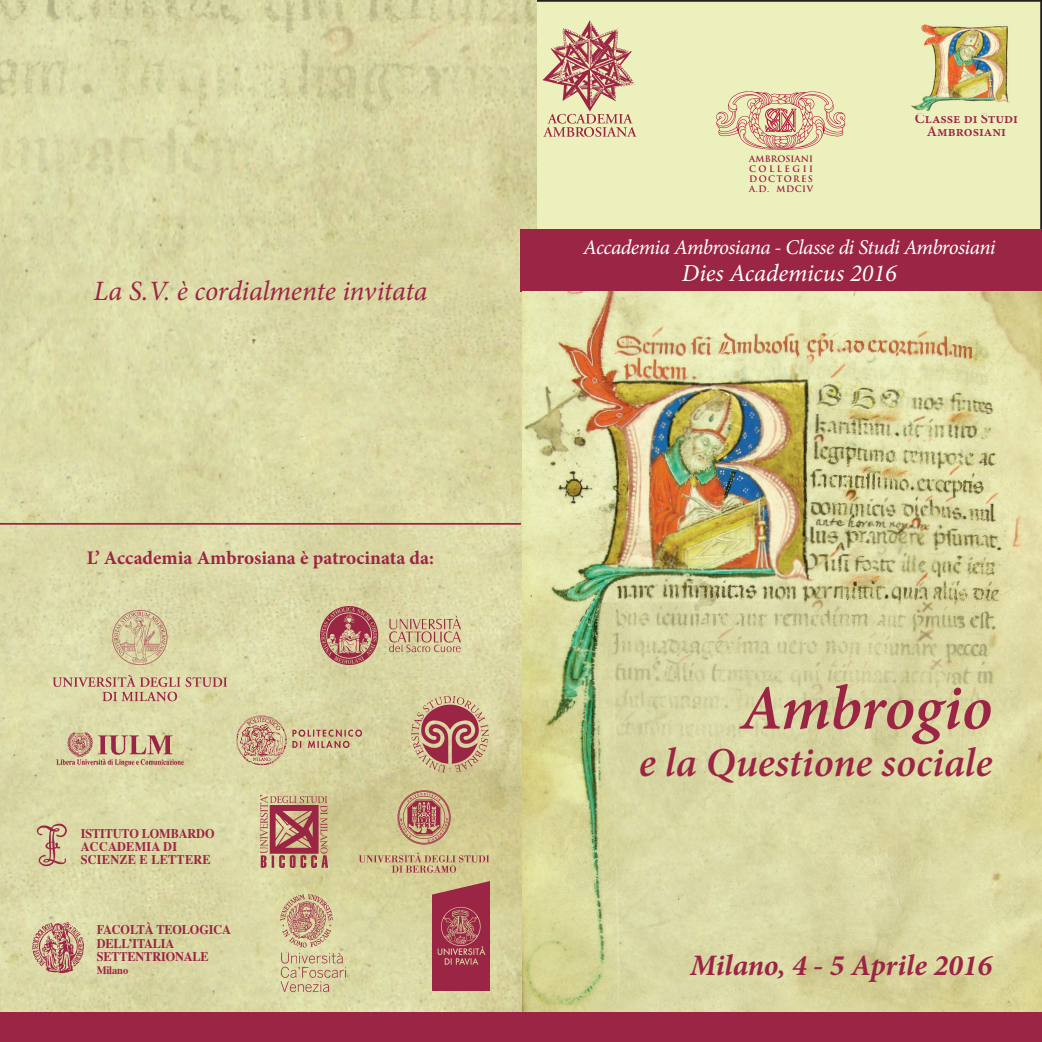
<style>
.page{position:relative;width:1042px;height:1042px;background:#fff}
.page>*{position:absolute;margin:0;border:0;box-sizing:border-box;transform-origin:0 0}
.t1{font:italic 600 63.18px "Minion Pro";letter-spacing:-.005em;color:#9b2545}
.t2{font:italic 600 41.12px "Minion Pro";color:#9b2545}
.t3{font:italic 700 29.75px "Minion Pro";color:#9b2545}
.t4{font:italic 28px "Minion Pro";letter-spacing:-.01em;color:#9b2545}
.t5{font:italic 24.5px "Minion Pro";letter-spacing:-.005em;color:#fff}
.t6{font:italic 21px "Minion Pro";letter-spacing:-.03em;color:#fff}
.t7{font:700 19.25px "Minion Pro";color:#9b2545}
.t8{font:600 14.53px/13.1px "Minion Pro";color:#9b2545;text-align:center}
.t9{font:700 13.3px/13.1px "Times";letter-spacing:.02em;color:#9b2545;scale:.93 1}
.t10{font:700 13.3px/13.1px "Times";letter-spacing:-.01em;color:#9b2545;scale:.93 1}
.t11{font:700 11.38px "Times";letter-spacing:-.01em;color:#9b2545;scale:.93 1}
.t12{font:700 8.75px/10px "Trajan Pro";letter-spacing:.14em;color:#931c3d;text-align:justify}
</style>
<div class="page">
<div style="left:522px;top:1px;width:519px;height:230px;background:#ecf0bc"></div>
<div style="left:521px;top:0;width:521px;height:231px;border:2px solid #231f20"></div>
<img style="left:1px;top:0;width:536px;height:1012px">
<div style="left:521px;top:229px;width:521px;height:63px;background:#9b2545"></div>
<hr style="left:0;top:523px;width:521px;height:2px;background:#9b2545">
<img style="left:911px;top:24px;width:99px;height:87px">
<img style="left:917px;top:113px;width:70px;height:1px">
<img style="left:716px;top:91px;width:130px;height:59px">
<img style="left:542px;top:20px;width:95px;height:117px">
<img style="left:48px;top:729px;width:146px;height:45px">
<img style="left:32px;top:821px;width:37px;height:46px">
<img style="left:32px;top:922px;width:51px;height:51px">
<img style="left:409px;top:693px;width:82px;height:81px">
<img style="left:261px;top:795px;width:67px;height:72px">
<img style="left:433px;top:881px;width:57px;height:109px">
<img style="left:279px;top:893px;width:67px;height:100px">
<img style="left:320px;top:607px;width:140px;height:57px">
<img style="left:46px;top:610px;width:186px;height:96px">
<img style="left:356px;top:789px;width:135px;height:84px">
<svg style="left:236px;top:715px;width:126px;height:50px;background:#ceba93"></svg>
<img style="left:522px;top:292px;width:520px;height:720px">
<div style="left:0;top:1012px;width:1042px;height:30px;background:#9b2545"></div>
<h3 class="t4" style="left:94px;top:272px;width:335px">La S.V. è cordialmente invitata</h3>
<p class="t7" style="left:87px;top:544px;width:348px">L’ Accademia Ambrosiana è patrocinata da:</p>
<p class="t9" style="left:81px;top:825px;width:146px">ISTITUTO LOMBARDO<br>ACCADEMIA DI<br>SCIENZE E LETTERE</p>
<p class="t10" style="left:97px;top:922px;width:146px">FACOLTÀ TEOLOGICA<br>DELL’ITALIA<br>SETTENTRIONALE</p>
<p class="t11" style="left:97px;top:959px;width:35px">Milano</p>
<p class="t12" style="left:749px;top:154px;width:65px">AMBROSIANI COLLEGII DOCTORES A.D. MDCIV</p>
<p class="t8" style="left:915px;top:111px;width:105px">Classe di Studi<br>Ambrosiani</p>
<p class="t6" style="left:583px;top:233px;width:414px">Accademia Ambrosiana - Classe di Studi Ambrosiani</p>
<p class="t5" style="left:682px;top:256px;width:216px">Dies Academicus 2016</p>
<h1 class="t1" style="left:740px;top:664px;width:253px">Ambrogio</h1>
<h2 class="t2" style="left:639px;top:734px;width:355px">e la Questione sociale</h2>
<h3 class="t3" style="left:690px;top:944px;width:304px">Milano, 4 - 5 Aprile 2016</h3>
</div>
